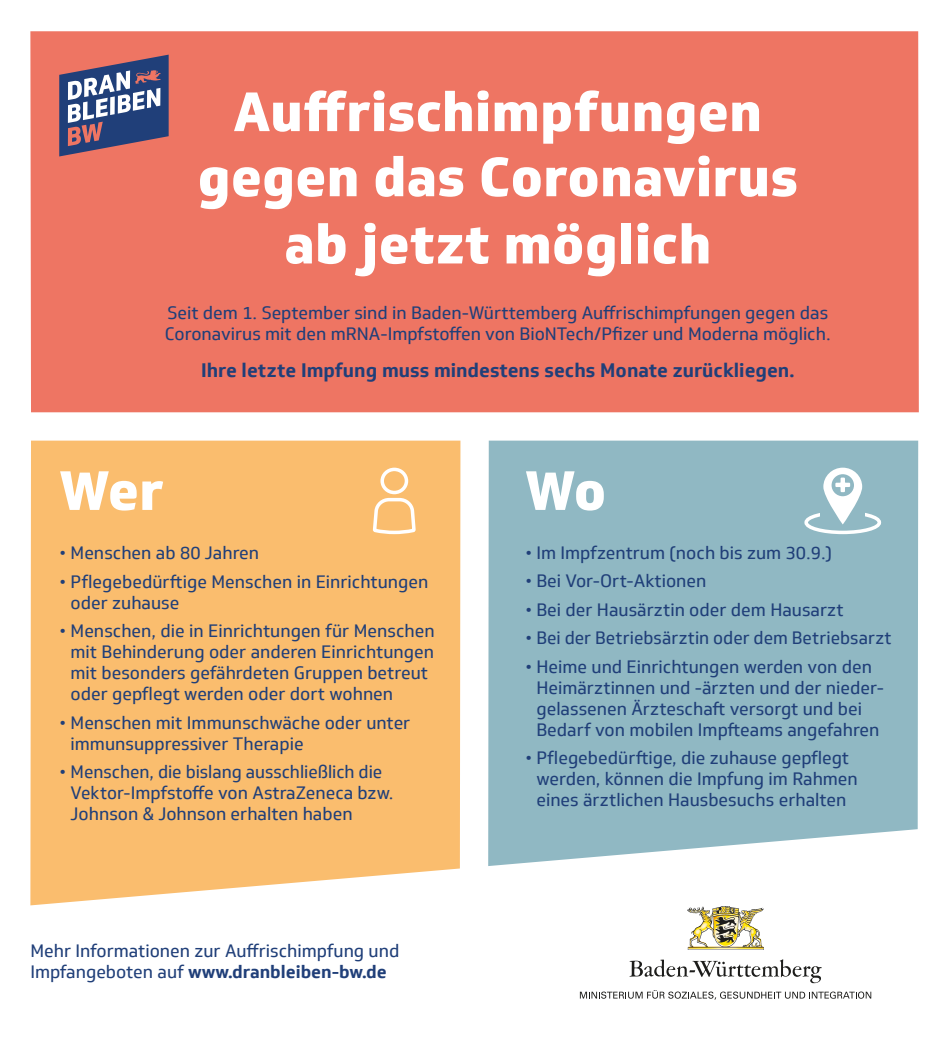
<style>
.page{position:relative;width:948px;height:1042px;background:#fff}
.page>*{position:absolute;margin:0;border:0;box-sizing:border-box;transform-origin:0 0}
.t1{font:800 54.25px/66.1px "Soleto";color:#fff;text-align:center}
.t2{font:700 19.07px "Soleto";color:#203f79}
.t3{font:17.5px/21px "Soleto";color:#203f79}
.s1{font-weight:700}
</style>
<div class="page">
<div style="left:30px;top:31px;width:888px;height:381px;background:#ee7563"></div>
<div style="left:30px;top:441px;width:430px;height:385px;background:#fabd6e"></div>
<div style="left:488px;top:441px;width:430px;height:385px;background:#90b8c3"></div>
<svg style="left:30px;top:826px;width:888px;height:174px"></svg>
<svg style="left:580px;top:990px;width:291px;height:9px"></svg>
<img style="left:687px;top:907px;width:81px;height:42px">
<svg style="left:629px;top:959px;width:192px;height:24px"></svg>
<svg style="left:59px;top:55px;width:110px;height:101px;background:#756988"></svg>
<svg style="left:371px;top:466px;width:47px;height:147px;background:#fac37c"></svg>
<div style="left:804px;top:511px;width:77px;height:23px;border:4px solid #fff;border-radius:50%"></div>
<div style="left:820px;top:496px;width:44px;height:28px;background:#90b8c3"></div>
<svg style="left:823px;top:468px;width:39px;height:56px"></svg>
<h1 class="t1" style="left:197px;top:79px;width:602px">Auffrischimpfungen gegen das Coronavirus ab jetzt möglich</h1>
<p class="t3" style="left:165px;top:303px;width:667px">Seit dem 1. September sind in Baden-Württemberg Auffrischimpfungen gegen das<br>Coronavirus mit den mRNA-Impfstoffen von BioNTech/Pfizer und Moderna möglich.</p>
<p class="t2" style="left:201px;top:358px;width:594px">Ihre letzte Impfung muss mindestens sechs Monate zurückliegen.</p>
<h1 class="t1" style="left:60px;top:458px;width:105px">Wer</h1>
<p class="t3" style="left:60px;top:543px;width:201px">• Menschen ab 80 Jahren</p>
<p class="t3" style="left:71px;top:571px;width:359px;text-indent:-11px">• Pflegebedürftige Menschen in Einrichtungen oder zuhause</p>
<p class="t3" style="left:71px;top:621px;width:365px;text-indent:-11px">• Menschen, die in Einrichtungen für Menschen mit Behinderung oder anderen Einrichtungen mit besonders gefährdeten Gruppen betreut oder gepflegt werden oder dort wohnen</p>
<p class="t3" style="left:71px;top:712px;width:341px;text-indent:-11px">• Menschen mit Immunschwäche oder unter immunsuppressiver Therapie</p>
<p class="t3" style="left:71px;top:761px;width:324px;text-indent:-11px">• Menschen, die bislang ausschließlich die<br>Vektor-Impfstoffe von AstraZeneca bzw.<br>Johnson &amp; Johnson erhalten haben</p>
<p class="t3" style="left:30px;top:940px;width:370px">Mehr Informationen zur Auffrischimpfung und<br>Impfangeboten auf <span class="s1">www.dranbleiben-bw.de</span></p>
<h1 class="t1" style="left:525px;top:458px;width:82px">Wo</h1>
<p class="t3" style="left:525px;top:542px;width:308px">• Im Impfzentrum (noch bis zum 30.9.)</p>
<p class="t3" style="left:525px;top:571px;width:182px">• Bei Vor-Ort-Aktionen</p>
<p class="t3" style="left:525px;top:599px;width:320px">• Bei der Hausärztin oder dem Hausarzt</p>
<p class="t3" style="left:525px;top:628px;width:367px">• Bei der Betriebsärztin oder dem Betriebsarzt</p>
<p class="t3" style="left:536px;top:656px;width:349px;text-indent:-11px">• Heime und Einrichtungen werden von den Heimärztinnen und -ärzten und der nieder&shy;gelassenen Ärzteschaft versorgt und bei Bedarf von mobilen Impfteams angefahren</p>
<p class="t3" style="left:536px;top:747px;width:323px;text-indent:-11px">• Pflegebedürftige, die zuhause gepflegt werden, können die Impfung im Rahmen eines ärztlichen Hausbesuchs erhalten</p>
</div>
